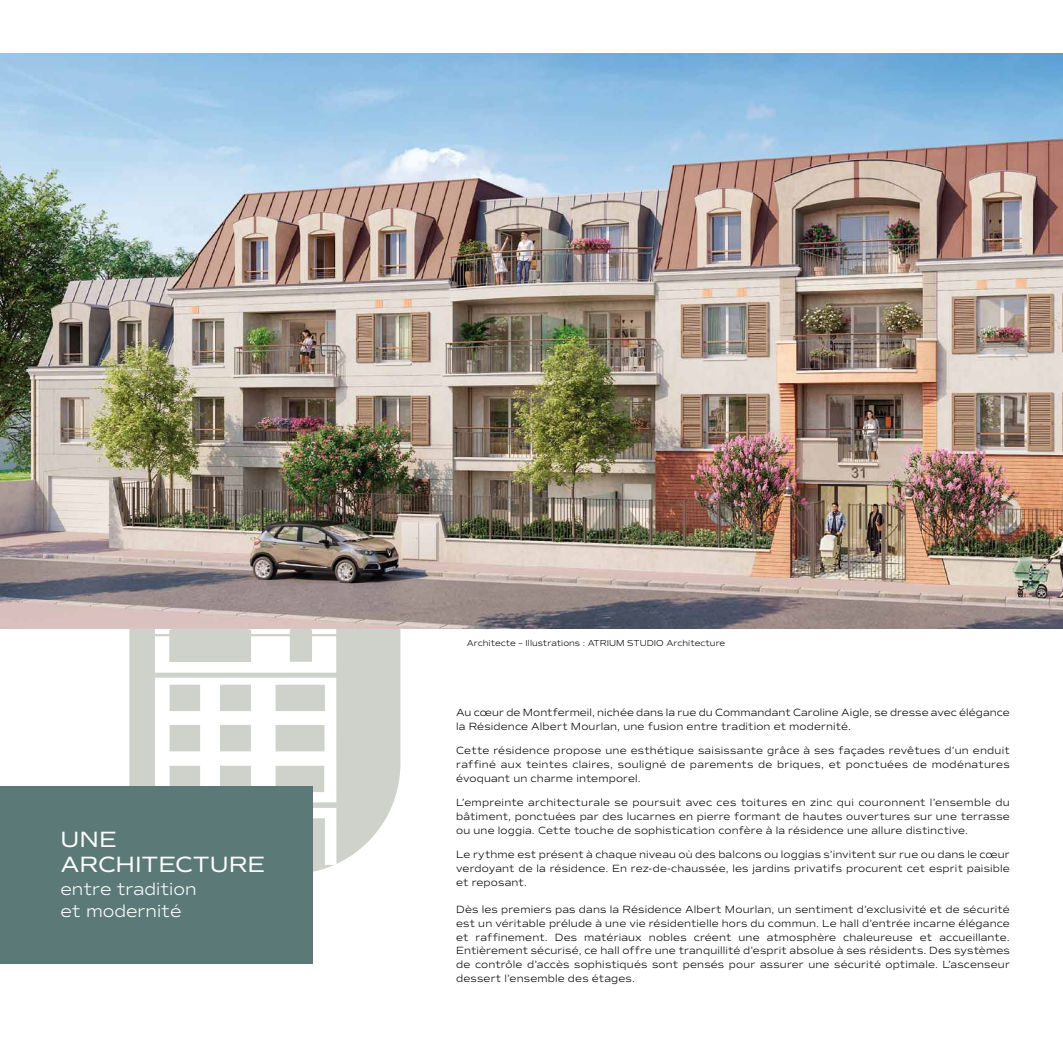
<style>
.page{position:relative;width:1063px;height:1063px;background:#fff}
.page>*{position:absolute;margin:0;border:0;box-sizing:border-box;transform-origin:0 0}
.t1{font:22.5px/25px "Commuters Sans";letter-spacing:-.01em;color:#fff;scale:1.05 1}
.t2{font:300 17.5px/22.5px "Commuters Sans";color:#fff}
.t3{font:300 10.62px/13.8px "Commuters Sans";letter-spacing:.015em;color:#000;text-align:justify}
.t4{font:300 8.75px "Commuters Sans";color:#000}
</style>
<div class="page">
<svg style="left:129px;top:629px;width:271px;height:243px;background:#d4d7d1"></svg>
<svg style="left:155px;top:629px;width:181px;height:236px"></svg>
<img style="left:0;top:53px;width:1063px;height:576px">
<div style="left:0;top:786px;width:313px;height:177px;background:#5b7a77"></div>
<h1 class="t1" style="left:61px;top:829px;width:196px">UNE<br>ARCHITECTURE</h1>
<h2 class="t2" style="left:61px;top:879px;width:137px">entre tradition et modernité</h2>
<p class="t4" style="left:467px;top:640px;width:260px">Architecte – Illustrations : ATRIUM STUDIO Architecture</p>
<p class="t3" style="left:456px;top:707px;width:555px">Au cœur de Montfermeil, nichée dans la rue du Commandant Caroline Aigle, se dresse avec élégance la Résidence Albert Mourlan, une fusion entre tradition et modernité.</p>
<p class="t3" style="left:456px;top:745px;width:555px">Cette résidence propose une esthétique saisissante grâce à ses façades revêtues d’un enduit raffiné aux teintes claires, souligné de parements de briques, et ponctuées de modénatures évoquant un charme intemporel.</p>
<p class="t3" style="left:456px;top:797px;width:555px">L’empreinte architecturale se poursuit avec ces toitures en zinc qui couronnent l’ensemble du bâtiment, ponctuées par des lucarnes en pierre formant de hautes ouvertures sur une terrasse ou une loggia. Cette touche de sophistication confère à la résidence une allure distinctive.</p>
<p class="t3" style="left:456px;top:849px;width:555px">Le rythme est présent à chaque niveau où des balcons ou loggias s’invitent sur rue ou dans le cœur verdoyant de la résidence. En rez-de-chaussée, les jardins privatifs procurent cet esprit paisible et reposant.</p>
<p class="t3" style="left:456px;top:904px;width:555px">Dès les premiers pas dans la Résidence Albert Mourlan, un sentiment d’exclusivité et de sécurité est un véritable prélude à une vie résidentielle hors du commun. Le hall d’entrée incarne élégance et raffinement. Des matériaux nobles créent une atmosphère chaleureuse et accueillante.<br>Entièrement sécurisé, ce hall offre une tranquillité d’esprit absolue à ses résidents. Des systèmes de contrôle d’accès sophistiqués sont pensés pour assurer une sécurité optimale. L’ascenseur dessert l’ensemble des étages.</p>
</div>
